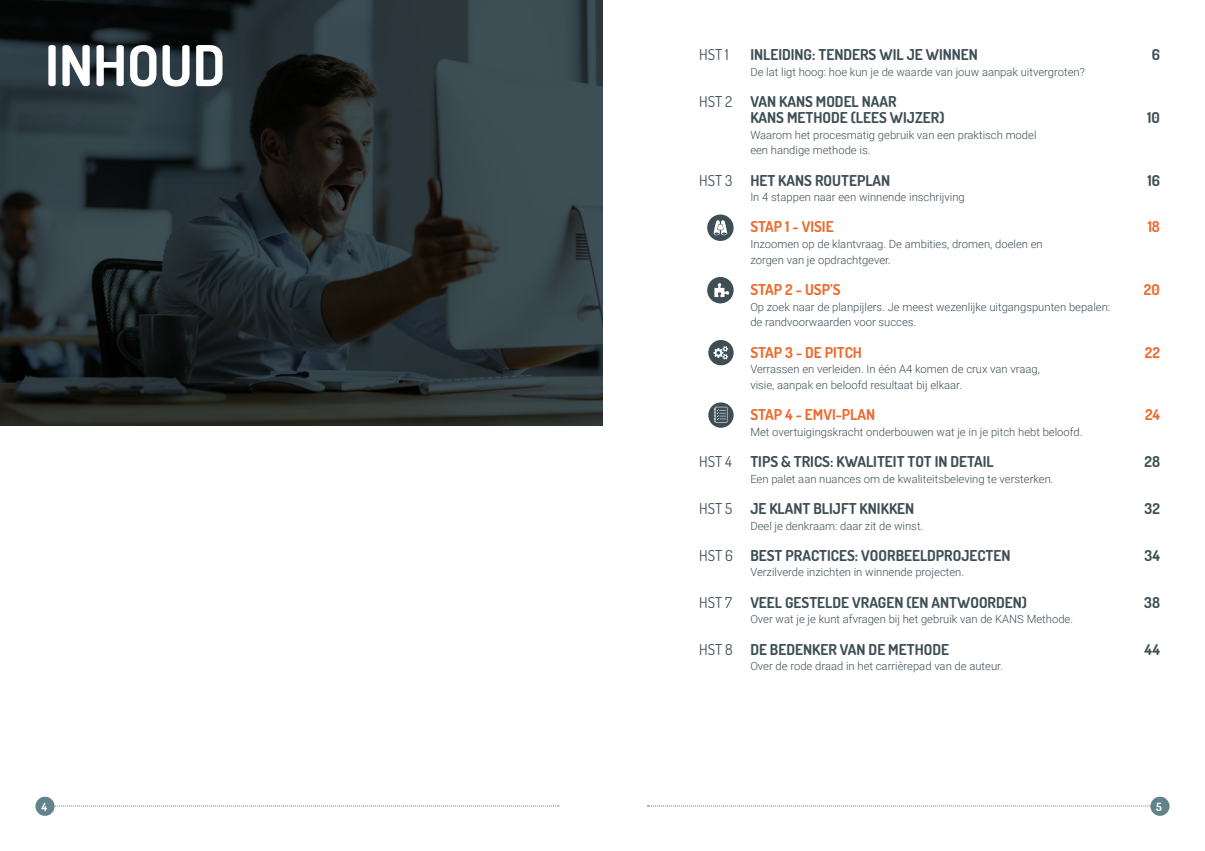
<style>
.page{position:relative;width:1205px;height:851px;background:#fff}
.page>*{position:absolute;margin:0;border:0;box-sizing:border-box;transform-origin:0 0}
.t1{font:700 56.25px "Dosis";color:#fff}
.t2{font:700 15px/15.6px "Dosis";color:#3d4e55}
.t3{font:700 15px "Dosis";color:#ed6a2c}
.t4{font:15px "Dosis";color:#3d4e55}
.t5{font:300 11.25px/15.6px "Roboto";color:#3d4e55}
.t6{font:700 11.25px "Dosis";color:#fff}
.s1{font-weight:400}
</style>
<div class="page">
<img style="left:0;top:0;width:602px;height:425px">
<div style="left:707px;top:214px;width:26px;height:27px;background:#3d4e55;border-radius:50%"></div>
<svg style="left:713px;top:220px;width:14px;height:15px"></svg>
<div style="left:707px;top:277px;width:26px;height:26px;background:#3d4e55;border-radius:50%"></div>
<svg style="left:714px;top:283px;width:15px;height:14px"></svg>
<div style="left:708px;top:340px;width:25px;height:25px;background:#3d4e55;border-radius:50%"></div>
<svg style="left:713px;top:346px;width:15px;height:13px"></svg>
<svg style="left:708px;top:402px;width:25px;height:25px"></svg>
<svg style="left:714px;top:407px;width:13px;height:15px"></svg>
<svg style="left:647px;top:805px;width:503px;height:1px"></svg>
<div style="left:1150px;top:796px;width:19px;height:19px;background:#63838c;border-radius:50%"></div>
<svg style="left:55px;top:805px;width:504px;height:1px"></svg>
<div style="left:35px;top:796px;width:20px;height:19px;background:#63838c;border-radius:50%"></div>
<h1 class="t1" style="left:45px;top:29px;width:182px">INHOUD</h1>
<h2 class="t4" style="left:699px;top:45px;width:31px">HST 1</h2>
<h2 class="t2" style="left:750px;top:47px;width:229px">INLEIDING: TENDERS WIL JE WINNEN</h2>
<h2 class="t2" style="left:1151px;top:47px;width:10px">6</h2>
<p class="t5" style="left:750px;top:64px;width:336px">De lat ligt hoog: hoe kun je de waarde van jouw aanpak uitvergroten?</p>
<h2 class="t2" style="left:750px;top:94px;width:196px;text-indent:-51px"><span class="s1">HST 2</span> VAN KANS MODEL NAAR<br>KANS METHODE (LEES WIJZER)</h2>
<h2 class="t2" style="left:1147px;top:109px;width:14px">10</h2>
<p class="t5" style="left:750px;top:126px;width:288px">Waarom het procesmatig gebruik van een praktisch model een handige methode is.</p>
<h2 class="t2" style="left:699px;top:172px;width:193px"><span class="s1">HST 3</span> HET KANS ROUTEPLAN</h2>
<h2 class="t2" style="left:1147px;top:172px;width:14px">16</h2>
<p class="t5" style="left:750px;top:189px;width:216px">In 4 stappen naar een winnende inschrijving</p>
<h2 class="t3" style="left:750px;top:217px;width:85px">STAP 1 - VISIE</h2>
<h2 class="t3" style="left:1147px;top:217px;width:14px">18</h2>
<p class="t5" style="left:750px;top:236px;width:294px">Inzoomen op de klantvraag. De ambities, dromen, doelen en zorgen van je opdrachtgever.</p>
<h2 class="t3" style="left:750px;top:280px;width:92px">STAP 2 - USP’S</h2>
<h2 class="t3" style="left:1144px;top:280px;width:18px">20</h2>
<p class="t5" style="left:750px;top:298px;width:361px">Op zoek naar de planpijlers. Je meest wezenlijke uitgangspunten bepalen: de randvoorwaarden voor succes.</p>
<h2 class="t3" style="left:750px;top:342px;width:113px">STAP 3 - DE PITCH</h2>
<h2 class="t3" style="left:1145px;top:342px;width:17px">22</h2>
<p class="t5" style="left:750px;top:361px;width:291px">Verrassen en verleiden. In één A4 komen de crux van vraag, visie, aanpak en beloofd resultaat bij elkaar.</p>
<h2 class="t3" style="left:750px;top:405px;width:126px">STAP 4 - EMVI-PLAN</h2>
<h2 class="t3" style="left:1145px;top:405px;width:16px">24</h2>
<p class="t5" style="left:750px;top:423px;width:334px">Met overtuigingskracht onderbouwen wat je in je pitch hebt beloofd.</p>
<h2 class="t2" style="left:699px;top:453px;width:296px"><span class="s1">HST 4</span> TIPS &amp; TRICS: KWALITEIT TOT IN DETAIL</h2>
<h2 class="t2" style="left:1144px;top:453px;width:17px">28</h2>
<p class="t5" style="left:750px;top:470px;width:305px">Een palet aan nuances om de kwaliteitsbeleving te versterken.</p>
<h2 class="t2" style="left:699px;top:500px;width:217px"><span class="s1">HST 5</span> JE KLANT BLIJFT KNIKKEN</h2>
<h2 class="t2" style="left:1144px;top:500px;width:17px">32</h2>
<p class="t5" style="left:750px;top:517px;width:174px">Deel je denkraam: daar zit de winst.</p>
<h2 class="t2" style="left:699px;top:547px;width:313px"><span class="s1">HST 6</span> BEST PRACTICES: VOORBEELDPROJECTEN</h2>
<h2 class="t2" style="left:1144px;top:547px;width:17px">34</h2>
<p class="t5" style="left:750px;top:564px;width:215px">Verzilverde inzichten in winnende projecten.</p>
<h2 class="t2" style="left:699px;top:594px;width:329px"><span class="s1">HST 7</span> VEEL GESTELDE VRAGEN (EN ANTWOORDEN)</h2>
<h2 class="t2" style="left:1144px;top:594px;width:17px">38</h2>
<p class="t5" style="left:750px;top:611px;width:324px">Over wat je je kunt afvragen bij het gebruik van de KANS Methode.</p>
<h2 class="t2" style="left:699px;top:641px;width:251px"><span class="s1">HST 8</span> DE BEDENKER VAN DE METHODE</h2>
<h2 class="t2" style="left:1144px;top:641px;width:17px">44</h2>
<p class="t5" style="left:750px;top:658px;width:254px">Over de rode draad in het carrièrepad van de auteur.</p>
<p class="t6" style="left:41px;top:799px;width:7px">4</p>
<p class="t6" style="left:1156px;top:799px;width:7px">5</p>
</div>
